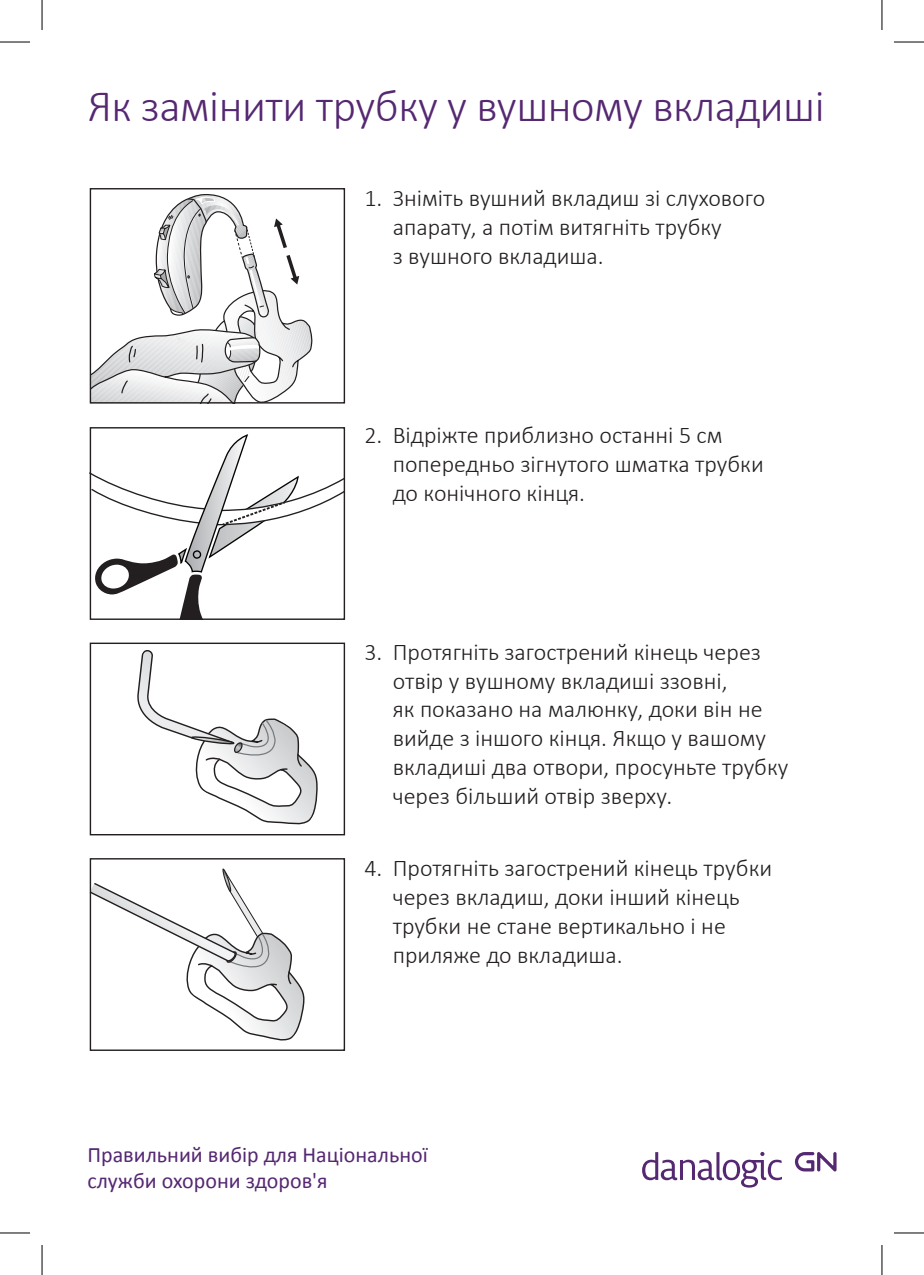
<style>
.page{position:relative;width:924px;height:1275px;background:#fff}
.page>*{position:absolute;margin:0;border:0;box-sizing:border-box;transform-origin:0 0}
.t1{font:300 45px "Calibri";letter-spacing:-.01em;color:#552872}
.t2{font:300 24px/28.8px "Calibri";color:#231f20}
.t3{font:22px/26px "Calibri";color:#552872}
</style>
<div class="page">
<svg style="left:90px;top:194px;width:222px;height:210px"></svg>
<div style="left:90px;top:188px;width:255px;height:215px;border:1px solid #231f20"></div>
<svg style="left:92px;top:434px;width:251px;height:184px"></svg>
<div style="left:90px;top:427px;width:255px;height:193px;border:1px solid #231f20"></div>
<svg style="left:137px;top:650px;width:181px;height:175px"></svg>
<div style="left:90px;top:642px;width:255px;height:193px;border:1px solid #231f20"></div>
<svg style="left:92px;top:868px;width:213px;height:173px"></svg>
<div style="left:90px;top:858px;width:255px;height:193px;border:1px solid #231f20"></div>
<svg style="left:795px;top:1152px;width:41px;height:19px"></svg>
<svg style="left:642px;top:1151px;width:139px;height:36px"></svg>
<hr style="left:0;top:42px;width:30px;height:1px;background:#000">
<hr style="left:893px;top:42px;width:30px;height:1px;background:#000">
<hr style="left:0;top:1232px;width:30px;height:1px;background:#000">
<hr style="left:893px;top:1232px;width:30px;height:1px;background:#000">
<hr style="left:42px;top:0;width:1px;height:30px;background:#000">
<hr style="left:42px;top:1245px;width:1px;height:30px;background:#000">
<hr style="left:881px;top:0;width:1px;height:30px;background:#000">
<hr style="left:881px;top:1245px;width:1px;height:30px;background:#000">
<p class="t1" style="left:87px;top:78px;width:738px">Як замінити трубку у вушному вкладиші</p>
<p class="t2" style="left:392px;top:182px;width:374px;text-indent:-28px">1. Зніміть вушний вкладиш зі слухового апарату, а потім витягніть трубку<br>з вушного вкладиша.</p>
<p class="t2" style="left:392px;top:419px;width:372px;text-indent:-28px">2. Відріжте приблизно останні 5 см попередньо зігнутого шматка трубки до конічного кінця.</p>
<p class="t2" style="left:392px;top:636px;width:397px;text-indent:-28px">3. Протягніть загострений кінець через отвір у вушному вкладиші ззовні,<br>як показано на малюнку, доки він не вийде з іншого кінця. Якщо у вашому вкладиші два отвори, просуньте трубку через більший отвір зверху.</p>
<p class="t2" style="left:392px;top:853px;width:381px;text-indent:-28px">4. Протягніть загострений кінець трубки через вкладиш, доки інший кінець трубки не стане вертикально і не приляже до вкладиша.</p>
<p class="t3" style="left:87px;top:1140px;width:342px">Правильний вибір для Національної служби охорони здоров'я</p>
</div>
